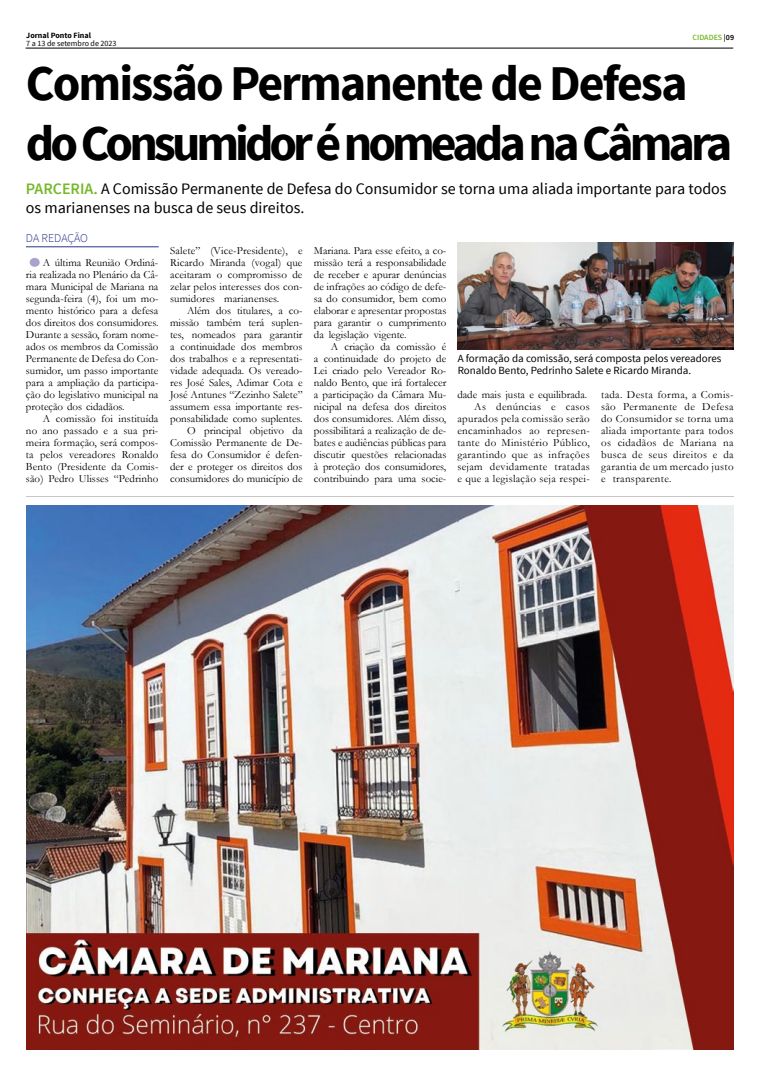
<style>
.page{position:relative;width:766px;height:1078px;background:#fff}
.page>*{position:absolute;margin:0;border:0;box-sizing:border-box;transform-origin:0 0}
.t1{font:700 49.9px/59.9px "Source Sans Pro";letter-spacing:-.07em;color:#000}
.t2{font:16px/19.2px "Source Sans Pro";color:#000}
.t3{font:300 12px "Source Sans Pro";letter-spacing:-.01em;color:#283583}
.t4{font:11px/12px "Garamond";color:#000;text-align:justify}
.t5{font:11px/12px "Garamond";letter-spacing:.03em;color:#000;text-align:right}
.t6{font:11px/12px "Source Sans Pro";color:#000}
.t7{font:8px "Source Sans Pro";color:#000}
.t8{font:700 8px "Source Sans Pro";color:#000}
.t9{font:600 8px "Source Sans Pro";color:#76b82a}
.s1{color:#000}
.s2{font-weight:600;color:#76b82a}
</style>
<div class="page">
<hr style="left:26px;top:48px;width:707px;height:1px;background:#000">
<img style="left:27px;top:505px;width:706px;height:544px">
<hr style="left:26px;top:496px;width:707px;height:1px;background:#c6c6c6">
<hr style="left:26px;top:246px;width:133px;height:1px;background:#283583">
<div style="left:30px;top:258px;width:10px;height:9px;background:#a7a3cc;border-radius:50%"></div>
<img style="left:457px;top:242px;width:276px;height:108px">
<p class="t8" style="left:26px;top:30px;width:66px">Jornal Ponto Final</p>
<p class="t7" style="left:26px;top:38px;width:92px">7 a 13 de setembro de 2023</p>
<p class="t9" style="left:692px;top:33px;width:43px">CIDADES <span class="s1">|09</span></p>
<h1 class="t1" style="left:26px;top:55px;width:707px">Comissão Permanente de Defesa do Consumidor é nomeada na Câmara</h1>
<h2 class="t2" style="left:26px;top:179px;width:702px"><span class="s2">PARCERIA.</span> A Comissão Permanente de Defesa do Consumidor se torna uma aliada importante para todos os marianenses na busca de seus direitos.</h2>
<p class="t3" style="left:26px;top:231px;width:63px">DA REDAÇÃO</p>
<p class="t4" style="left:26px;top:256px;width:134px;text-indent:17px">A última Reunião Ordiná&shy;ria realizada no Plenário da Câ&shy;mara Municipal de Mariana na segunda-feira (4), foi um mo&shy;mento histórico para a defesa dos direitos dos consumidores.<br>Durante a sessão, foram nome&shy;ados os membros da Comissão Permanente de Defesa do Con&shy;sumidor, um passo importante para a ampliação da participa&shy;ção do legislativo municipal na proteção dos cidadãos.</p>
<p class="t4" style="left:26px;top:412px;width:134px;text-indent:17px">A comissão foi instituída no ano passado e a sua pri&shy;meira formação, será compos&shy;ta pelos vereadores Ronaldo Bento (Presidente da Comis&shy;são) Pedro Ulisses “Pedrinho</p>
<p class="t4" style="left:170px;top:244px;width:134px">Salete” (Vice-Presidente), e Ricardo Miranda (vogal) que aceitaram o compromisso de zelar pelos interesses dos con&shy;sumidores marianenses.</p>
<p class="t4" style="left:170px;top:304px;width:134px;text-align:right">Além dos titulares, a co&shy;missão também terá suplen&shy;tes, nomeados para garantir a continuidade dos membros dos trabalhos e a representati&shy;vidade adequada. Os vereado&shy;res José Sales, Adimar Cota e<br>José Antunes “Zezinho Salete” assumem essa importante res&shy;ponsabilidade como suplentes.<br>O principal objetivo da<br>Comissão Permanente de De&shy;fesa do Consumidor é defen&shy;der e proteger os direitos dos consumidores do município de</p>
<p class="t4" style="left:314px;top:244px;width:134px">Mariana. Para esse efeito, a co&shy;missão terá a responsabilidade de receber e apurar denúncias de infrações ao código de defe&shy;sa do consumidor, bem como elaborar e apresentar propostas para garantir o cumprimento da legislação vigente.</p>
<p class="t4" style="left:314px;top:340px;width:134px;text-indent:17px">A criação da comissão é a continuidade do projeto de Lei criado pelo Vereador Ro&shy;naldo Bento, que irá fortalecer a participação da Câmara Mu&shy;nicipal na defesa dos direitos dos consumidores. Além disso, possibilitará a realização de de&shy;bates e audiências públicas para discutir questões relacionadas à proteção dos consumidores, contribuindo para uma socie-</p>
<p class="t6" style="left:457px;top:352px;width:265px">A formação da comissão, será composta pelos vereadores<br>Ronaldo Bento, Pedrinho Salete e Ricardo Miranda.</p>
<p class="t5" style="left:457px;top:388px;width:134px">dade mais justa e equilibrada.<br>As denúncias e casos apurados pela comissão serão encaminhados ao represen&shy;tante do Ministério Público, garantindo que as infrações sejam devidamente tratadas e que a legislação seja respei-</p>
<p class="t4" style="left:601px;top:388px;width:134px">tada. Desta forma, a Comis&shy;são Permanente de Defesa do Consumidor se torna uma aliada importante para todos os cidadãos de Mariana na busca de seus direitos e da garantia de um mercado justo e transparente.</p>
</div>
